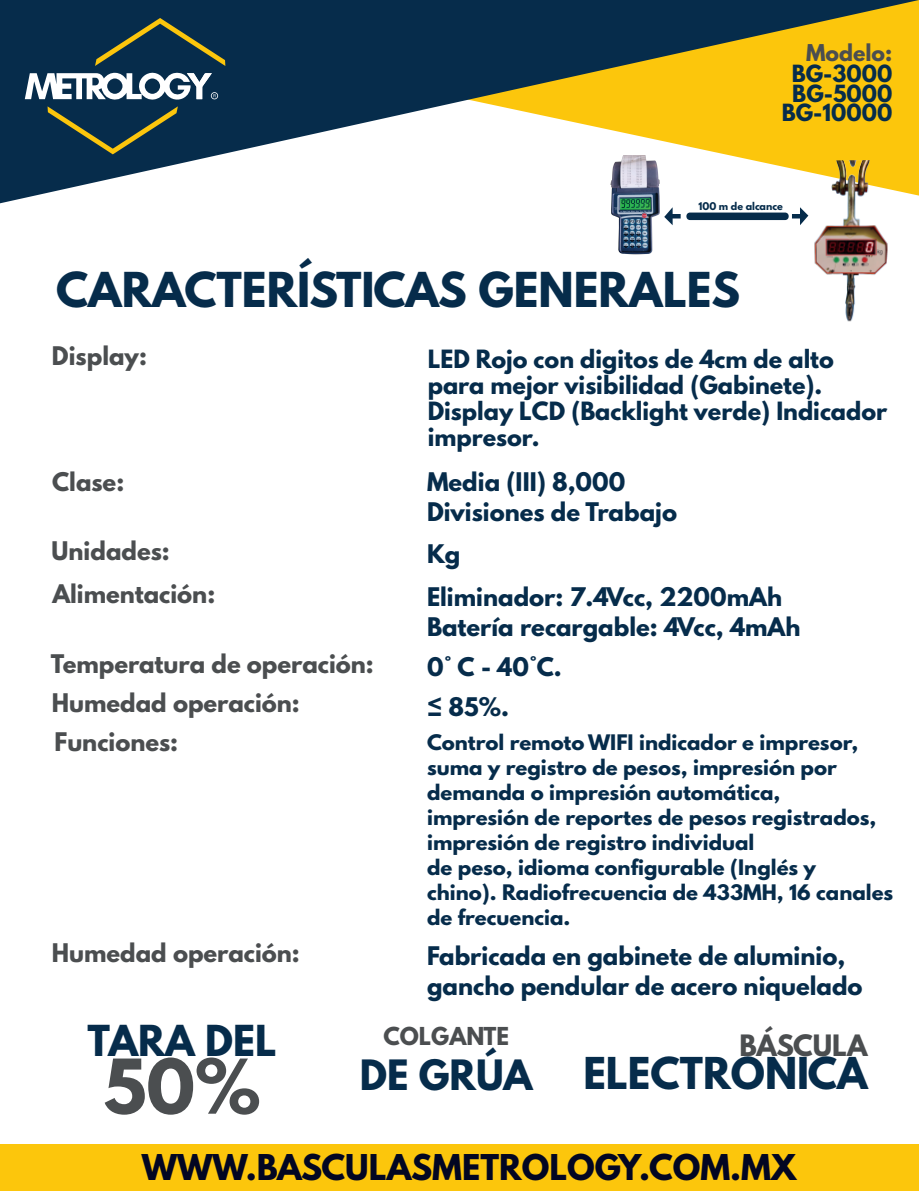
<style>
.page{position:relative;width:919px;height:1191px;background:#fff}
.page>*{position:absolute;margin:0;border:0;box-sizing:border-box;transform-origin:0 0}
.t1{font:700 66.9px "League Spartan";color:#4b4e50}
.t2{font:700 42.6px "League Spartan";color:#062c4b}
.t3{font:700 38.85px "League Spartan";color:#062c4b}
.t4{font:700 37.8px "League Spartan";color:#062c4b}
.t5{font:700 37.05px "League Spartan";color:#062c4b}
.t6{font:700 31.5px "League Spartan";color:#020622}
.t7{font:700 26.1px "League Spartan";letter-spacing:-.01em;color:#4b4e50}
.t8{font:700 22.8px/29.8px "League Spartan";color:#062c4b}
.t9{font:700 22.8px "League Spartan";color:#4b4e50}
.t10{font:700 22.35px/26px "League Spartan";color:#062c4b}
.t11{font:700 21.9px "League Spartan";color:#4b4e50}
.t12{font:700 21px/19.5px "League Spartan";color:#062c4b;text-align:center}
.t13{font:700 20.55px "League Spartan";color:#4b4e50}
.t14{font:700 19.05px/24.9px "League Spartan";color:#062c4b;scale:1.04 1}
.t15{font:700 9.45px "League Spartan";color:#062c4b}
</style>
<div class="page">
<div style="left:0;top:1145px;width:918px;height:46px;background:#fcc60c"></div>
<svg style="left:0;top:0;width:918px;height:203px"></svg>
<svg style="left:95px;top:18px;width:130px;height:48px;background:#233e43"></svg>
<svg style="left:25px;top:72px;width:193px;height:82px"></svg>
<img style="left:812px;top:160px;width:77px;height:162px">
<img style="left:596px;top:155px;width:81px;height:100px">
<svg style="left:664px;top:207px;width:144px;height:18px"></svg>
<p class="t13" style="left:805px;top:37px;width:88px">Modelo:</p>
<p class="t12" style="left:781px;top:64px;width:112px">BG-3000<br>BG-5000<br>BG-10000</p>
<p class="t15" style="left:698px;top:198px;width:86px">100 m de alcance</p>
<h2 class="t2" style="left:56px;top:256px;width:685px">CARACTERÍSTICAS GENERALES</h2>
<p class="t9" style="left:52px;top:338px;width:96px">Display:</p>
<p class="t10" style="left:427px;top:345px;width:460px">LED Rojo con digitos de 4cm de alto para mejor visibilidad (Gabinete).<br>Display LCD (Backlight verde) Indicador impresor.</p>
<p class="t9" style="left:52px;top:464px;width:74px">Clase:</p>
<p class="t8" style="left:427px;top:466px;width:251px">Media (III) 8,000<br>Divisiones de Trabajo</p>
<p class="t9" style="left:52px;top:532px;width:120px">Unidades:</p>
<p class="t8" style="left:427px;top:538px;width:35px">Kg</p>
<p class="t9" style="left:52px;top:576px;width:164px">Alimentación:</p>
<p class="t8" style="left:427px;top:581px;width:375px">Eliminador: 7.4Vcc, 2200mAh<br>Batería recargable: 4Vcc, 4mAh</p>
<p class="t9" style="left:51px;top:646px;width:324px">Temperatura de operación:</p>
<p class="t8" style="left:427px;top:652px;width:136px">0° C - 40°C.</p>
<p class="t9" style="left:52px;top:685px;width:249px">Humedad operación:</p>
<p class="t8" style="left:427px;top:691px;width:83px">≤ 85%.</p>
<p class="t9" style="left:54px;top:723px;width:125px">Funciones:</p>
<p class="t14" style="left:427px;top:730px;width:449px">Control remoto WIFI indicador e impresor, suma y registro de pesos, impresión por demanda o impresión automática,<br>impresión de reportes de pesos registrados, impresión de registro individual<br>de peso, idioma configurable (Inglés y<br>chino). Radiofrecuencia de 433MH, 16 canales de frecuencia.</p>
<p class="t9" style="left:52px;top:935px;width:249px">Humedad operación:</p>
<h3 class="t4" style="left:87px;top:1011px;width:190px">TARA DEL</h3>
<h1 class="t1" style="left:103px;top:1034px;width:159px">50%</h1>
<p class="t8" style="left:427px;top:941px;width:437px">Fabricada en gabinete de aluminio, gancho pendular de acero niquelado</p>
<p class="t11" style="left:383px;top:1019px;width:127px">COLGANTE</p>
<h3 class="t5" style="left:359px;top:1046px;width:174px">DE GRÚA</h3>
<h3 class="t7" style="left:739px;top:1025px;width:130px">BÁSCULA</h3>
<h3 class="t3" style="left:583px;top:1043px;width:286px">ELECTRONICA</h3>
<h3 class="t6" style="left:142px;top:1142px;width:655px">WWW.BASCULASMETROLOGY.COM.MX</h3>
</div>
